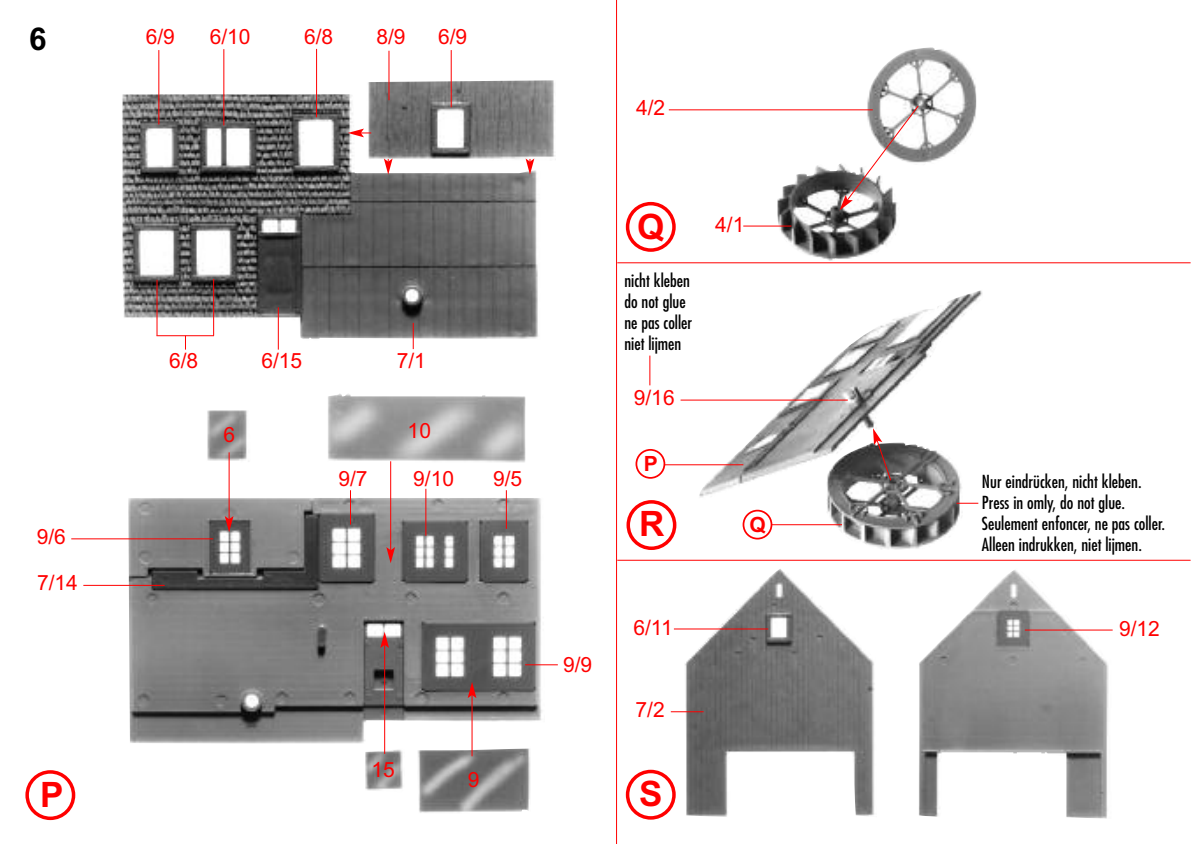
<style>
.page{position:relative;width:1191px;height:844px;background:#fff}
.page>*{position:absolute;margin:0;border:0;box-sizing:border-box;transform-origin:0 0}
.t1{font:700 35px "Arial";color:#f00}
.t2{font:700 31.5px "Arial";color:#000}
.t3{font:21px "Arial";color:#f00}
.t4{font:700 21px "Arial";color:#f00}
.t5{font:condensed 17.5px/21px "Futura Std";color:#000}
</style>
<div class="page">
<hr style="left:616px;top:0;width:1px;height:843px;background:#f00">
<hr style="left:617px;top:262px;width:573px;height:1px;background:#f00">
<hr style="left:617px;top:559px;width:573px;height:1px;background:#f00">
<img style="left:122px;top:80px;width:433px;height:260px">
<img style="left:128px;top:394px;width:417px;height:419px">
<img style="left:698px;top:290px;width:285px;height:259px">
<svg style="left:25px;top:770px;width:50px;height:49px"></svg>
<svg style="left:626px;top:202px;width:49px;height:50px"></svg>
<svg style="left:626px;top:500px;width:50px;height:50px"></svg>
<svg style="left:635px;top:449px;width:30px;height:29px"></svg>
<svg style="left:742px;top:509px;width:30px;height:30px"></svg>
<hr style="left:83px;top:584px;width:82px;height:1px;background:#f00">
<svg style="left:413px;top:323px;width:1px;height:26px"></svg>
<hr style="left:388px;top:51px;width:1px;height:49px;background:#f00">
<hr style="left:451px;top:50px;width:1px;height:57px;background:#f00">
<hr style="left:158px;top:50px;width:1px;height:74px;background:#f00">
<hr style="left:316px;top:49px;width:1px;height:68px;background:#f00">
<hr style="left:156px;top:335px;width:58px;height:1px;background:#f00">
<hr style="left:223px;top:49px;width:1px;height:76px;background:#f00">
<hr style="left:278px;top:307px;width:1px;height:42px;background:#f00">
<svg style="left:185px;top:335px;width:1px;height:14px"></svg>
<svg style="left:348px;top:128px;width:23px;height:9px"></svg>
<svg style="left:384px;top:158px;width:8px;height:17px"></svg>
<svg style="left:525px;top:158px;width:9px;height:17px"></svg>
<hr style="left:71px;top:538px;width:142px;height:1px;background:#f00">
<hr style="left:350px;top:490px;width:1px;height:34px;background:#f00">
<hr style="left:425px;top:488px;width:1px;height:47px;background:#f00">
<hr style="left:506px;top:490px;width:1px;height:38px;background:#f00">
<hr style="left:525px;top:664px;width:33px;height:1px;background:#f00">
<hr style="left:157px;top:280px;width:1px;height:55px;background:#f00">
<hr style="left:213px;top:279px;width:1px;height:56px;background:#f00">
<hr style="left:229px;top:452px;width:1px;height:67px;background:#f00">
<svg style="left:225px;top:516px;width:8px;height:16px"></svg>
<hr style="left:390px;top:461px;width:1px;height:89px;background:#f00">
<svg style="left:386px;top:547px;width:9px;height:16px"></svg>
<hr style="left:384px;top:644px;width:1px;height:109px;background:#f00">
<svg style="left:380px;top:631px;width:9px;height:16px"></svg>
<hr style="left:471px;top:694px;width:1px;height:62px;background:#f00">
<svg style="left:467px;top:681px;width:9px;height:17px"></svg>
<img style="left:684px;top:569px;width:427px;height:249px">
<img style="left:777px;top:47px;width:199px;height:214px">
<hr style="left:669px;top:109px;width:203px;height:1px;background:#f00">
<hr style="left:743px;top:225px;width:48px;height:1px;background:#f00">
<svg style="left:839px;top:105px;width:80px;height:105px"></svg>
<hr style="left:772px;top:524px;width:70px;height:1px;background:#f00">
<hr style="left:664px;top:464px;width:79px;height:1px;background:#f00">
<hr style="left:680px;top:399px;width:167px;height:1px;background:#f00">
<hr style="left:649px;top:355px;width:1px;height:30px;background:#f00">
<svg style="left:873px;top:428px;width:19px;height:53px"></svg>
<svg style="left:956px;top:502px;width:22px;height:1px"></svg>
<svg style="left:626px;top:769px;width:49px;height:50px"></svg>
<hr style="left:674px;top:628px;width:94px;height:1px;background:#f00">
<hr style="left:1025px;top:629px;width:87px;height:1px;background:#f00">
<hr style="left:671px;top:711px;width:32px;height:1px;background:#f00">
<h2 class="t2" style="left:29px;top:20px;width:19px">6</h2>
<p class="t3" style="left:37px;top:524px;width:31px">9/6</p>
<p class="t3" style="left:37px;top:570px;width:42px">7/14</p>
<h1 class="t1" style="left:40px;top:774px;width:25px">P</h1>
<p class="t3" style="left:146px;top:24px;width:31px">6/9</p>
<p class="t3" style="left:210px;top:24px;width:42px">6/10</p>
<p class="t3" style="left:304px;top:24px;width:31px">6/8</p>
<p class="t3" style="left:438px;top:24px;width:31px">6/9</p>
<p class="t3" style="left:376px;top:25px;width:31px">8/9</p>
<p class="t3" style="left:169px;top:348px;width:31px">6/8</p>
<p class="t3" style="left:261px;top:348px;width:42px">6/15</p>
<p class="t3" style="left:397px;top:348px;width:31px">7/1</p>
<p class="t3" style="left:224px;top:422px;width:13px">6</p>
<p class="t3" style="left:407px;top:419px;width:25px">10</p>
<p class="t3" style="left:338px;top:466px;width:31px">9/7</p>
<p class="t3" style="left:413px;top:466px;width:42px">9/10</p>
<p class="t3" style="left:493px;top:466px;width:31px">9/5</p>
<p class="t3" style="left:371px;top:757px;width:25px">15</p>
<p class="t3" style="left:468px;top:767px;width:13px">9</p>
<p class="t3" style="left:636px;top:96px;width:31px">4/2</p>
<p class="t3" style="left:563px;top:652px;width:31px">9/9</p>
<h1 class="t1" style="left:637px;top:207px;width:29px">Q</h1>
<p class="t5" style="left:624px;top:271px;width:69px">nicht kleben do not glue ne pas coller niet lijmen</p>
<p class="t3" style="left:634px;top:385px;width:42px">9/16</p>
<p class="t4" style="left:644px;top:451px;width:16px">P</p>
<h1 class="t1" style="left:639px;top:503px;width:27px">R</h1>
<p class="t3" style="left:715px;top:213px;width:31px">4/1</p>
<p class="t4" style="left:749px;top:512px;width:18px">Q</p>
<p class="t3" style="left:633px;top:615px;width:41px">6/11</p>
<p class="t3" style="left:635px;top:697px;width:31px">7/2</p>
<h1 class="t1" style="left:639px;top:773px;width:25px">S</h1>
<p class="t5" style="left:982px;top:472px;width:185px">Nur eindrücken, nicht kleben.<br>Press in omly, do not glue.<br>Seulement enfoncer, ne pas coller.<br>Alleen indrukken, niet lijmen.</p>
<p class="t3" style="left:1119px;top:616px;width:42px">9/12</p>
</div>
